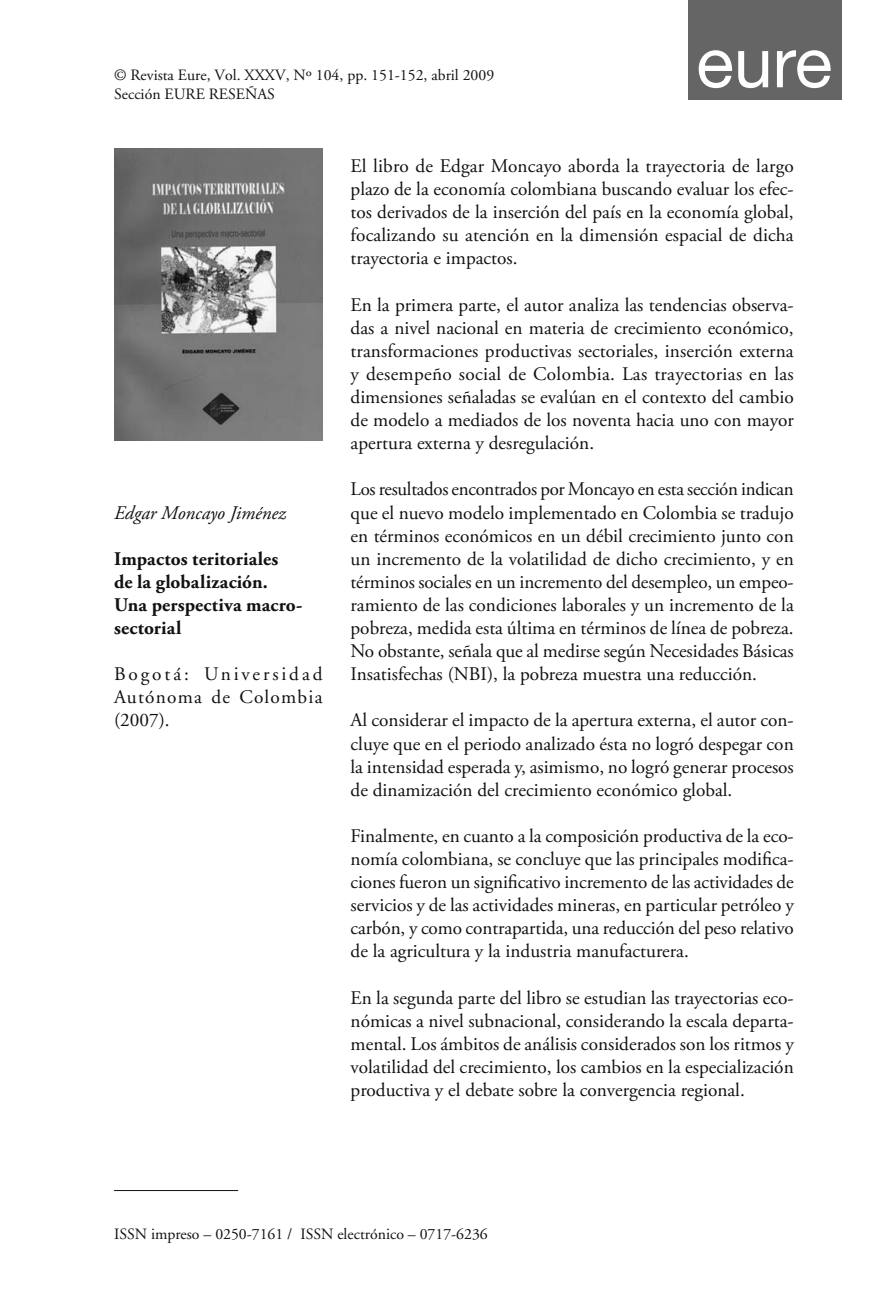
<style>
.page{position:relative;width:893px;height:1290px;background:#fff}
.page>*{position:absolute;margin:0;border:0;box-sizing:border-box;transform-origin:0 0}
.t1{font:70px "Helvetica Neue";color:#fff}
.t2{font:19.25px/23.1px "Adobe Garamond Pro";color:#111;text-align:justify}
.t3{font:700 19.25px/23.1px "Adobe Garamond Pro";letter-spacing:.005em;color:#111}
.t4{font:19.25px/23.1px "Adobe Garamond";letter-spacing:.065em;color:#111;text-align:justify}
.t5{font:italic 19.25px "Adobe Garamond Pro";color:#111}
.t6{font:15.75px/18.9px "Adobe Garamond Pro";color:#111}
.t7{font:15.75px "Adobe Garamond";color:#111}
</style>
<div class="page">
<div style="left:688px;top:0;width:154px;height:99px;background:#656565"></div>
<img style="left:114px;top:149px;width:208px;height:292px">
<hr style="left:114px;top:1190px;width:124px;height:1px;background:#111">
<p class="t6" style="left:114px;top:67px;width:382px">© Revista Eure, Vol. XXXV, Nº 104, pp. 151-152, abril 2009<br>Sección EURE RESEÑAS</p>
<h1 class="t1" style="left:696px;top:37px;width:138px">eure</h1>
<p class="t5" style="left:114px;top:505px;width:173px">Edgar Moncayo Jiménez</p>
<p class="t3" style="left:114px;top:549px;width:190px">Impactos teritoriales<br>de la globalización.<br>Una perspectiva macro&shy;sectorial</p>
<p class="t4" style="left:114px;top:664px;width:210px">Bogotá: Universidad Autónoma de Colombia (2007).</p>
<p class="t2" style="left:351px;top:156px;width:445px">El libro de Edgar Moncayo aborda la trayectoria de largo plazo de la economía colombiana buscando evaluar los efec&shy;tos derivados de la inserción del país en la economía global, focalizando su atención en la dimensión espacial de dicha trayectoria e impactos.</p>
<p class="t2" style="left:351px;top:295px;width:445px">En la primera parte, el autor analiza las tendencias observa&shy;das a nivel nacional en materia de crecimiento económico, transformaciones productivas sectoriales, inserción externa y desempeño social de Colombia. Las trayectorias en las dimensiones señaladas se evalúan en el contexto del cambio de modelo a mediados de los noventa hacia uno con mayor apertura externa y desregulación.</p>
<p class="t2" style="left:351px;top:479px;width:445px">Los resultados encontrados por Moncayo en esta sección indican que el nuevo modelo implementado en Colombia se tradujo en términos económicos en un débil crecimiento junto con un incremento de la volatilidad de dicho crecimiento, y en términos sociales en un incremento del desempleo, un empeo&shy;ramiento de las condiciones laborales y un incremento de la pobreza, medida esta última en términos de línea de pobreza.<br>No obstante, señala que al medirse según Necesidades Básicas Insatisfechas (NBI), la pobreza muestra una reducción.</p>
<p class="t2" style="left:351px;top:710px;width:445px">Al considerar el impacto de la apertura externa, el autor con&shy;cluye que en el periodo analizado ésta no logró despegar con la intensidad esperada y, asimismo, no logró generar procesos de dinamización del crecimiento económico global.</p>
<p class="t2" style="left:351px;top:826px;width:445px">Finalmente, en cuanto a la composición productiva de la eco&shy;nomía colombiana, se concluye que las principales modifica&shy;ciones fueron un significativo incremento de las actividades de servicios y de las actividades mineras, en particular petróleo y carbón, y como contrapartida, una reducción del peso relativo de la agricultura y la industria manufacturera.</p>
<p class="t2" style="left:351px;top:988px;width:445px">En la segunda parte del libro se estudian las trayectorias eco&shy;nómicas a nivel subnacional, considerando la escala departa&shy;mental. Los ámbitos de análisis considerados son los ritmos y volatilidad del crecimiento, los cambios en la especialización productiva y el debate sobre la convergencia regional.</p>
<p class="t7" style="left:114px;top:1227px;width:375px">ISSN impreso – 0250-7161 / ISSN electrónico – 0717-6236</p>
</div>
